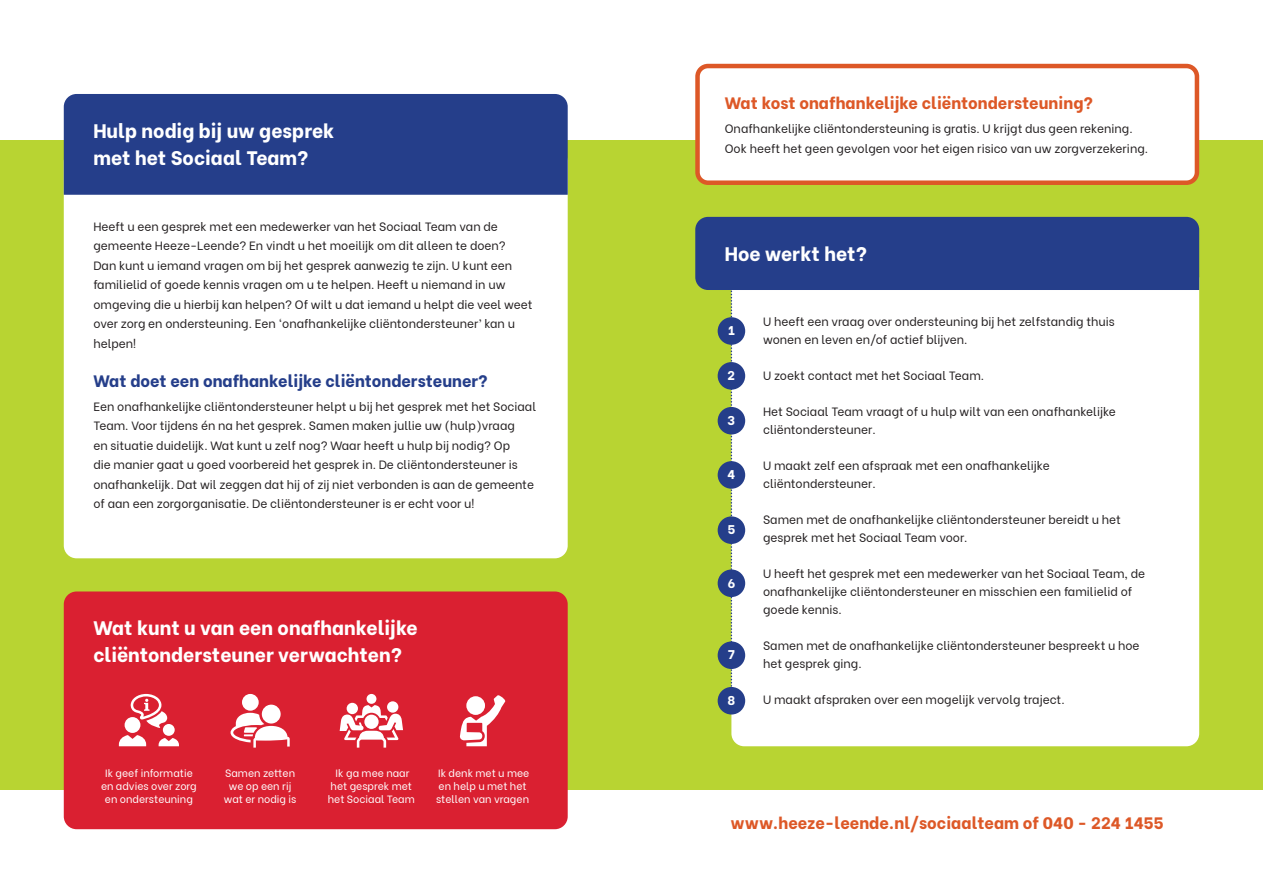
<style>
.page{position:relative;width:1263px;height:893px;background:#fff}
.page>*{position:absolute;margin:0;border:0;box-sizing:border-box;transform-origin:0 0}
.t1{font:800 19.5px/27px "Be Vietnam";color:#fff}
.t2{font:800 16.5px "Be Vietnam";color:#dd5827}
.t3{font:800 16.5px "Be Vietnam";color:#253e8a}
.t4{font:800 12.6px "Be Vietnam";color:#fff}
.t5{font:12px/19.5px "Be Vietnam";color:#231f20}
.t6{font:10.5px/12.6px "Be Vietnam";color:#fff;text-align:center}
</style>
<div class="page">
<div style="left:0;top:140px;width:1263px;height:650px;background:#b8d432"></div>
<div style="left:64px;top:149px;width:504px;height:409px;background:#fff;border-radius:13px"></div>
<div style="left:731px;top:266px;width:468px;height:480px;background:#fff;border-radius:13px"></div>
<div style="left:64px;top:591px;width:504px;height:238px;background:#da2031;border-radius:13px"></div>
<div style="left:697px;top:66px;width:500px;height:117px;background:#fff;border-radius:11px"></div>
<div style="left:695px;top:64px;width:504px;height:121px;border:4px solid #dd5827;border-radius:11px"></div>
<div style="left:64px;top:94px;width:504px;height:101px;background:#253e8a"></div>
<svg style="left:695px;top:217px;width:504px;height:484px"></svg>
<div style="left:718px;top:317px;width:27px;height:28px;background:#253e8a;border-radius:50%"></div>
<div style="left:718px;top:362px;width:27px;height:28px;background:#253e8a;border-radius:50%"></div>
<div style="left:718px;top:407px;width:27px;height:27px;background:#253e8a;border-radius:50%"></div>
<div style="left:718px;top:461px;width:27px;height:28px;background:#253e8a;border-radius:50%"></div>
<div style="left:718px;top:516px;width:27px;height:28px;background:#253e8a;border-radius:50%"></div>
<div style="left:718px;top:569px;width:27px;height:28px;background:#253e8a;border-radius:50%"></div>
<div style="left:718px;top:641px;width:27px;height:28px;background:#253e8a;border-radius:50%"></div>
<div style="left:718px;top:687px;width:27px;height:27px;background:#253e8a;border-radius:50%"></div>
<div style="left:242px;top:694px;width:17px;height:17px;background:#fff;border-radius:50%"></div>
<div style="left:262px;top:705px;width:19px;height:18px;background:#fff;border-radius:50%"></div>
<svg style="left:231px;top:713px;width:59px;height:35px"></svg>
<svg style="left:460px;top:695px;width:45px;height:51px"></svg>
<div style="left:347px;top:703px;width:11px;height:11px;background:#fff;border-radius:50%"></div>
<div style="left:366px;top:694px;width:10px;height:10px;background:#fff;border-radius:50%"></div>
<svg style="left:387px;top:701px;width:11px;height:12px"></svg>
<svg style="left:340px;top:705px;width:63px;height:43px"></svg>
<svg style="left:119px;top:735px;width:27px;height:11px"></svg>
<div style="left:163px;top:724px;width:12px;height:12px;background:#fff;border-radius:50%"></div>
<svg style="left:159px;top:738px;width:20px;height:8px"></svg>
<div style="left:125px;top:717px;width:15px;height:16px;background:#fff;border-radius:50%"></div>
<svg style="left:131px;top:694px;width:36px;height:34px"></svg>
<h1 class="t1" style="left:93px;top:116px;width:243px">Hulp nodig bij uw gesprek met het Sociaal Team?</h1>
<p class="t5" style="left:93px;top:215px;width:441px">Heeft u een gesprek met een medewerker van het Sociaal Team van de gemeente Heeze-Leende? En vindt u het moeilijk om dit alleen te doen?<br>Dan kunt u iemand vragen om bij het gesprek aanwezig te zijn. U kunt een familielid of goede kennis vragen om u te helpen. Heeft u niemand in uw omgeving die u hierbij kan helpen? Of wilt u dat iemand u helpt die veel weet over zorg en ondersteuning. Een ‘onafhankelijke cliëntondersteuner’ kan u helpen!</p>
<h2 class="t3" style="left:93px;top:367px;width:396px">Wat doet een onafhankelijke cliëntondersteuner?</h2>
<p class="t5" style="left:93px;top:395px;width:444px">Een onafhankelijke cliëntondersteuner helpt u bij het gesprek met het Sociaal Team. Voor tijdens én na het gesprek. Samen maken jullie uw (hulp)vraag<br>en situatie duidelijk. Wat kunt u zelf nog? Waar heeft u hulp bij nodig? Op<br>die manier gaat u goed voorbereid het gesprek in. De cliëntondersteuner is onafhankelijk. Dat wil zeggen dat hij of zij niet verbonden is aan de gemeente of aan een zorgorganisatie. De cliëntondersteuner is er echt voor u!</p>
<h1 class="t1" style="left:93px;top:613px;width:326px">Wat kunt u van een onafhankelijke cliëntondersteuner verwachten?</h1>
<p class="t6" style="left:101px;top:766px;width:97px">Ik geef informatie en advies over zorg en ondersteuning</p>
<p class="t6" style="left:224px;top:766px;width:74px">Samen zetten we op een rij wat er nodig is</p>
<p class="t6" style="left:328px;top:766px;width:88px">Ik ga mee naar het gesprek met het Sociaal Team</p>
<p class="t6" style="left:436px;top:766px;width:95px;text-align:left">Ik denk met u mee en help u met het stellen van vragen</p>
<h2 class="t2" style="left:725px;top:90px;width:370px">Wat kost onafhankelijke cliëntondersteuning?</h2>
<p class="t5" style="left:725px;top:118px;width:425px">Onafhankelijke cliëntondersteuning is gratis. U krijgt dus geen rekening.<br>Ook heeft het geen gevolgen voor het eigen risico van uw zorgverzekering.</p>
<h1 class="t1" style="left:725px;top:238px;width:144px">Hoe werkt het?</h1>
<p class="t4" style="left:728px;top:320px;width:8px">1</p>
<p class="t4" style="left:728px;top:365px;width:9px">2</p>
<p class="t4" style="left:728px;top:410px;width:9px">3</p>
<p class="t4" style="left:727px;top:464px;width:9px">4</p>
<p class="t4" style="left:728px;top:519px;width:9px">5</p>
<p class="t4" style="left:728px;top:572px;width:9px">6</p>
<p class="t4" style="left:728px;top:644px;width:8px">7</p>
<p class="t4" style="left:728px;top:690px;width:9px">8</p>
<p class="t5" style="left:763px;top:311px;width:353px;line-height:18px">U heeft een vraag over ondersteuning bij het zelfstandig thuis wonen en leven en/of actief blijven.</p>
<p class="t5" style="left:763px;top:364px;width:223px">U zoekt contact met het Sociaal Team.</p>
<p class="t5" style="left:763px;top:401px;width:354px;line-height:18px">Het Sociaal Team vraagt of u hulp wilt van een onafhankelijke cliëntondersteuner.</p>
<p class="t5" style="left:763px;top:455px;width:288px;line-height:18px">U maakt zelf een afspraak met een onafhankelijke cliëntondersteuner.</p>
<p class="t5" style="left:763px;top:509px;width:359px;line-height:18px">Samen met de onafhankelijke cliëntondersteuner bereidt u het gesprek met het Sociaal Team voor.</p>
<p class="t5" style="left:763px;top:563px;width:384px;line-height:18px">U heeft het gesprek met een medewerker van het Sociaal Team, de onafhankelijke cliëntondersteuner en misschien een familielid of goede kennis.</p>
<p class="t5" style="left:763px;top:635px;width:378px;line-height:18px">Samen met de onafhankelijke cliëntondersteuner bespreekt u hoe het gesprek ging.</p>
<p class="t5" style="left:763px;top:688px;width:303px">U maakt afspraken over een mogelijk vervolg traject.</p>
<h2 class="t2" style="left:731px;top:809px;width:434px">www.heeze-leende.nl/sociaalteam of 040 - 224 1455</h2>
</div>
